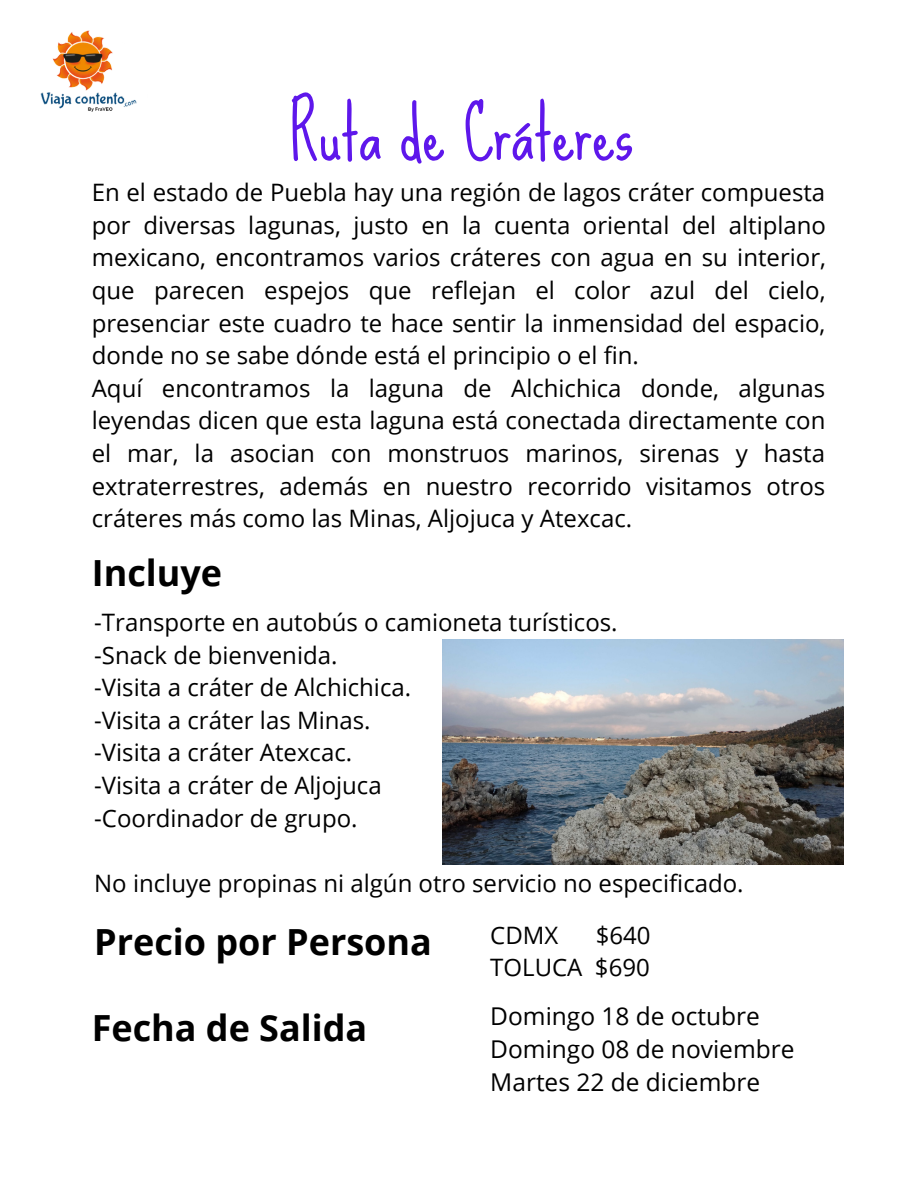
<style>
.page{position:relative;width:918px;height:1188px;background:#fff}
.page>*{position:absolute;margin:0;border:0;box-sizing:border-box;transform-origin:0 0}
.t1{font:72px "Sue Ellen Francisco";color:#5e17eb}
.t2{font:700 36px "Open Sans";color:#000}
.t3{font:24.45px/33.2px "Open Sans";color:#000}
.t4{font:24px/32.7px "Open Sans";color:#000}
</style>
<div class="page">
<img style="left:40px;top:30px;width:97px;height:82px">
<img style="left:443px;top:639px;width:400px;height:225px">
<h1 class="t1" style="left:289px;top:93px;width:345px">Ruta de Cráteres</h1>
<p class="t4" style="left:92px;top:175px;width:736px">En el estado de Puebla hay una región de lagos cráter compuesta por diversas lagunas, justo en la cuenta oriental del altiplano mexicano, encontramos varios cráteres con agua en su interior, que parecen espejos que reflejan el color azul del cielo, presenciar este cuadro te hace sentir la inmensidad del espacio, donde no se sabe dónde está el principio o el fin.<br>Aquí encontramos la laguna de Alchichica donde, algunas leyendas dicen que esta laguna está conectada directamente con el mar, la asocian con monstruos marinos, sirenas y hasta extraterrestres, además en nuestro recorrido visitamos otros cráteres más como las Minas, Aljojuca y Atexcac.</p>
<h2 class="t2" style="left:92px;top:548px;width:132px">Incluye</h2>
<p class="t4" style="left:94px;top:605px;width:525px">-Transporte en autobús o camioneta turísticos. -Snack de bienvenida.<br>-Visita a cráter de Alchichica.<br>-Visita a cráter las Minas.<br>-Visita a cráter Atexcac.<br>-Visita a cráter de Aljojuca<br>-Coordinador de grupo.</p>
<p class="t4" style="left:94px;top:866px;width:651px">No incluye propinas ni algún otro servicio no especificado.</p>
<p class="t4" style="left:490px;top:918px;width:162px;text-align:right">$640<br>TOLUCA $690</p>
<h2 class="t2" style="left:94px;top:916px;width:339px">Precio por Persona</h2>
<p class="t4" style="left:490px;top:918px;width:70px">CDMX</p>
<h2 class="t2" style="left:92px;top:1003px;width:277px">Fecha de Salida</h2>
<p class="t3" style="left:490px;top:999px;width:306px">Domingo 18 de octubre<br>Domingo 08 de noviembre<br>Martes 22 de diciembre</p>
</div>
